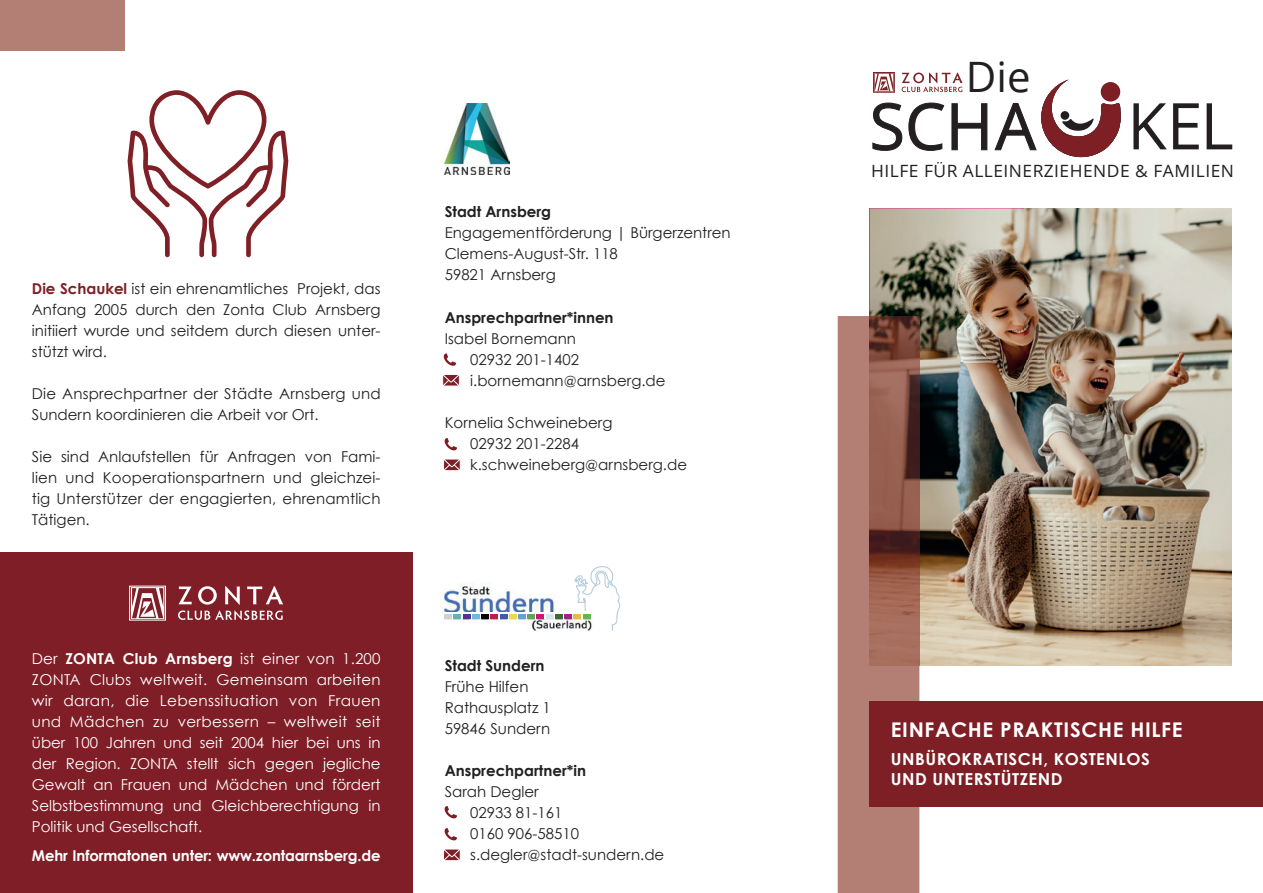
<style>
.page{position:relative;width:1263px;height:893px;background:#fff}
.page>*{position:absolute;margin:0;border:0;box-sizing:border-box;transform-origin:0 0}
.t1{font:42px "Open Sans";color:#231f20}
.t2{font:700 20.25px "Century Gothic";letter-spacing:.03em;color:#fff}
.t3{font:16.95px "Open Sans";letter-spacing:.025em;color:#231f20}
.t4{font:700 16.5px/19.8px "Century Gothic";letter-spacing:.03em;color:#fff}
.t5{font:15px/21px "Century Gothic";color:#231f20}
.t6{font:15px/21px "Century Gothic";color:#fff;text-align:justify}
.t7{font:700 15px "Century Gothic";color:#231f20}
.t8{font:700 15px "Century Gothic";letter-spacing:-.01em;color:#fff}
.s1{font-weight:700;color:#7e1f26}
.s2{font-weight:700}
</style>
<div class="page">
<img style="left:870px;top:208px;width:309px;height:153px">
<img style="left:1179px;top:208px;width:52px;height:458px">
<img style="left:919px;top:361px;width:261px;height:305px">
<div style="left:838px;top:316px;width:81px;height:577px;background:#b37e73"></div>
<img style="left:870px;top:316px;width:49px;height:350px">
<div style="left:870px;top:701px;width:393px;height:105px;background:#7e1f26"></div>
<img style="left:444px;top:104px;width:66px;height:70px">
<svg style="left:444px;top:566px;width:177px;height:65px"></svg>
<svg style="left:444px;top:849px;width:17px;height:12px"></svg>
<svg style="left:444px;top:459px;width:17px;height:12px"></svg>
<svg style="left:444px;top:806px;width:13px;height:13px"></svg>
<svg style="left:444px;top:828px;width:13px;height:13px"></svg>
<svg style="left:444px;top:438px;width:13px;height:13px"></svg>
<div style="left:0;top:552px;width:412px;height:341px;background:#7f1e26"></div>
<svg style="left:127px;top:90px;width:162px;height:168px"></svg>
<div style="left:0;top:0;width:125px;height:51px;background:#b37e73"></div>
<svg style="left:178px;top:586px;width:105px;height:34px"></svg>
<div style="left:129px;top:586px;width:37px;height:34px;border:1px solid #fff"></div>
<svg style="left:131px;top:587px;width:33px;height:32px"></svg>
<svg style="left:442px;top:374px;width:18px;height:12px"></svg>
<svg style="left:443px;top:353px;width:13px;height:13px"></svg>
<svg style="left:872px;top:103px;width:30px;height:48px"></svg>
<svg style="left:908px;top:103px;width:36px;height:48px"></svg>
<svg style="left:951px;top:103px;width:36px;height:47px"></svg>
<svg style="left:1133px;top:103px;width:34px;height:46px"></svg>
<svg style="left:1173px;top:103px;width:26px;height:46px"></svg>
<svg style="left:1206px;top:103px;width:26px;height:46px"></svg>
<svg style="left:902px;top:73px;width:61px;height:19px"></svg>
<div style="left:873px;top:72px;width:21px;height:20px;border:1px solid #802328"></div>
<svg style="left:874px;top:73px;width:20px;height:19px"></svg>
<svg style="left:994px;top:79px;width:127px;height:78px"></svg>
<p class="t5" style="left:32px;top:278px;width:350px;text-align:justify"><span class="s1">Die Schaukel</span> ist ein ehrenamtliches Projekt, das Anfang 2005 durch den Zonta Club Arnsberg initiiert wurde und seitdem durch diesen unter&shy;stützt wird.</p>
<p class="t5" style="left:32px;top:383px;width:350px">Die Ansprechpartner der Städte Arnsberg und<br>Sundern koordinieren die Arbeit vor Ort.</p>
<p class="t5" style="left:32px;top:446px;width:350px;text-align:justify">Sie sind Anlaufstellen für Anfragen von Fami&shy;lien und Kooperationspartnern und gleichzei&shy;tig Unterstützer der engagierten, ehrenamtlich Tätigen.</p>
<p class="t6" style="left:32px;top:647px;width:350px">Der <span class="s2">ZONTA Club Arnsberg</span> ist einer von 1.200<br>ZONTA Clubs weltweit. Gemeinsam arbeiten wir daran, die Lebenssituation von Frauen und Mädchen zu verbessern – weltweit seit über 100 Jahren und seit 2004 hier bei uns in der Region. ZONTA stellt sich gegen jegliche Gewalt an Frauen und Mädchen und fördert Selbstbestimmung und Gleichberechtigung in Politik und Gesellschaft.</p>
<p class="t8" style="left:32px;top:846px;width:350px">Mehr Informatonen unter: www.zontaarnsberg.de</p>
<p class="t7" style="left:445px;top:203px;width:108px">Stadt Arnsberg</p>
<p class="t5" style="left:445px;top:222px;width:287px">Engagementförderung | Bürgerzentren<br>Clemens-August-Str. 118<br>59821 Arnsberg</p>
<p class="t7" style="left:445px;top:308px;width:170px">Ansprechpartner*innen</p>
<p class="t5" style="left:470px;top:327px;width:197px;text-indent:-26px">Isabel Bornemann<br>02932 201-1402 i.bornemann@arnsberg.de</p>
<p class="t5" style="left:470px;top:411px;width:218px;text-indent:-26px">Kornelia Schweineberg<br>02932 201-2284 k.schweineberg@arnsberg.de</p>
<p class="t7" style="left:445px;top:656px;width:101px">Stadt Sundern</p>
<p class="t5" style="left:445px;top:676px;width:108px">Frühe Hilfen<br>Rathausplatz 1<br>59846 Sundern</p>
<p class="t7" style="left:445px;top:761px;width:143px">Ansprechpartner*in</p>
<p class="t5" style="left:470px;top:781px;width:196px;text-indent:-26px">Sarah Degler<br>02933 81-161<br>0160 906-58510 s.degler@stadt-sundern.de</p>
<h1 class="t1" style="left:966px;top:48px;width:66px">Die</h1>
<p class="t3" style="left:871px;top:159px;width:364px">HILFE FÜR ALLEINERZIEHENDE &amp; FAMILIEN</p>
<h2 class="t2" style="left:891px;top:717px;width:293px">EINFACHE PRAKTISCHE HILFE</h2>
<p class="t4" style="left:891px;top:749px;width:260px">UNBÜROKRATISCH, KOSTENLOS<br>UND UNTERSTÜTZEND</p>
</div>
